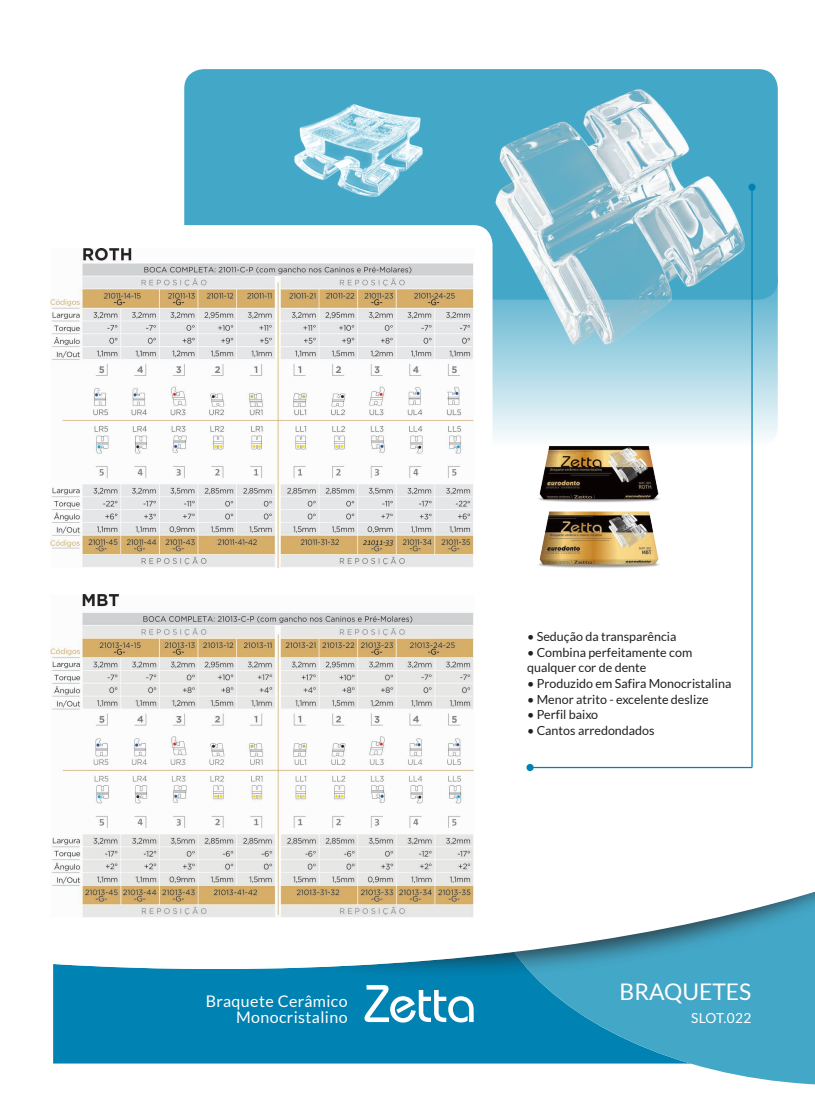
<style>
.page{position:relative;width:815px;height:1099px;background:#fff}
.page>*{position:absolute;margin:0;border:0;box-sizing:border-box;transform-origin:0 0}
.Maia_e_tellus{font:500 52.88px "Bauhaus IT Cby BT";letter-spacing:-.025em;color:#fff}
.Produto_01{font:22.88px "Lato";color:#fff}
.Produto_02_-_Direita{font:16px "Lato";letter-spacing:.025em;color:#fff}
.SLOT{font:13.75px "Lato";letter-spacing:.025em;color:#fff}
.descrição{font:12.5px "Lato";color:#231f20}
</style>
<div class="page">
<div style="left:53px;top:969px;width:460px;height:94px;background:#0082b2"></div>
<svg style="left:513px;top:978px;width:302px;height:107px;background:#50accb"></svg>
<div style="left:88px;top:850px;width:727px;height:128px;background:#231f20;opacity:.75"></div>
<svg style="left:53px;top:850px;width:762px;height:119px"></svg>
<svg style="left:184px;top:261px;width:594px;height:185px;background:#cce7ef"></svg>
<div style="left:184px;top:69px;width:594px;height:230px;background:#43a7c8;border-radius:19px"></div>
<div style="left:46px;top:225px;width:447px;height:718px;background:#fff;border-radius:19px"></div>
<hr style="left:751px;top:187px;width:2px;height:580px;background:#0082b2">
<hr style="left:530px;top:767px;width:222px;height:1px;background:#0082b2">
<div style="left:526px;top:764px;width:8px;height:7px;background:#0082b2;border-radius:50%"></div>
<div style="left:748px;top:183px;width:8px;height:8px;background:#0082b2;border-radius:50%"></div>
<img style="left:51px;top:248px;width:423px;height:320px">
<img style="left:51px;top:594px;width:423px;height:323px">
<img style="left:480px;top:69px;width:266px;height:308px">
<img style="left:527px;top:432px;width:156px;height:136px">
<img style="left:294px;top:104px;width:129px;height:93px">
<p class="descrição" style="left:527px;top:629px;width:151px">• Sedução da transparência</p>
<p class="descrição" style="left:527px;top:645px;width:167px">• Combina perfeitamente com</p>
<p class="descrição" style="left:527px;top:661px;width:121px">qualquer cor de dente</p>
<p class="descrição" style="left:527px;top:676px;width:206px">• Produzido em Safira Monocristalina</p>
<p class="descrição" style="left:527px;top:692px;width:183px">• Menor atrito - excelente deslize</p>
<p class="descrição" style="left:527px;top:707px;width:73px">• Perfil baixo</p>
<p class="descrição" style="left:527px;top:723px;width:129px">• Cantos arredondados</p>
<p class="Produto_02_-_Direita" style="left:206px;top:992px;width:143px">Braquete Cerâmico</p>
<p class="Produto_02_-_Direita" style="left:236px;top:1008px;width:113px">Monocristalino</p>
<p class="Maia_e_tellus" style="left:364px;top:971px;width:114px">Zetta</p>
<p class="Produto_01" style="left:620px;top:978px;width:133px">BRAQUETES</p>
<p class="SLOT" style="left:691px;top:1009px;width:62px">SLOT.022</p>
</div>
